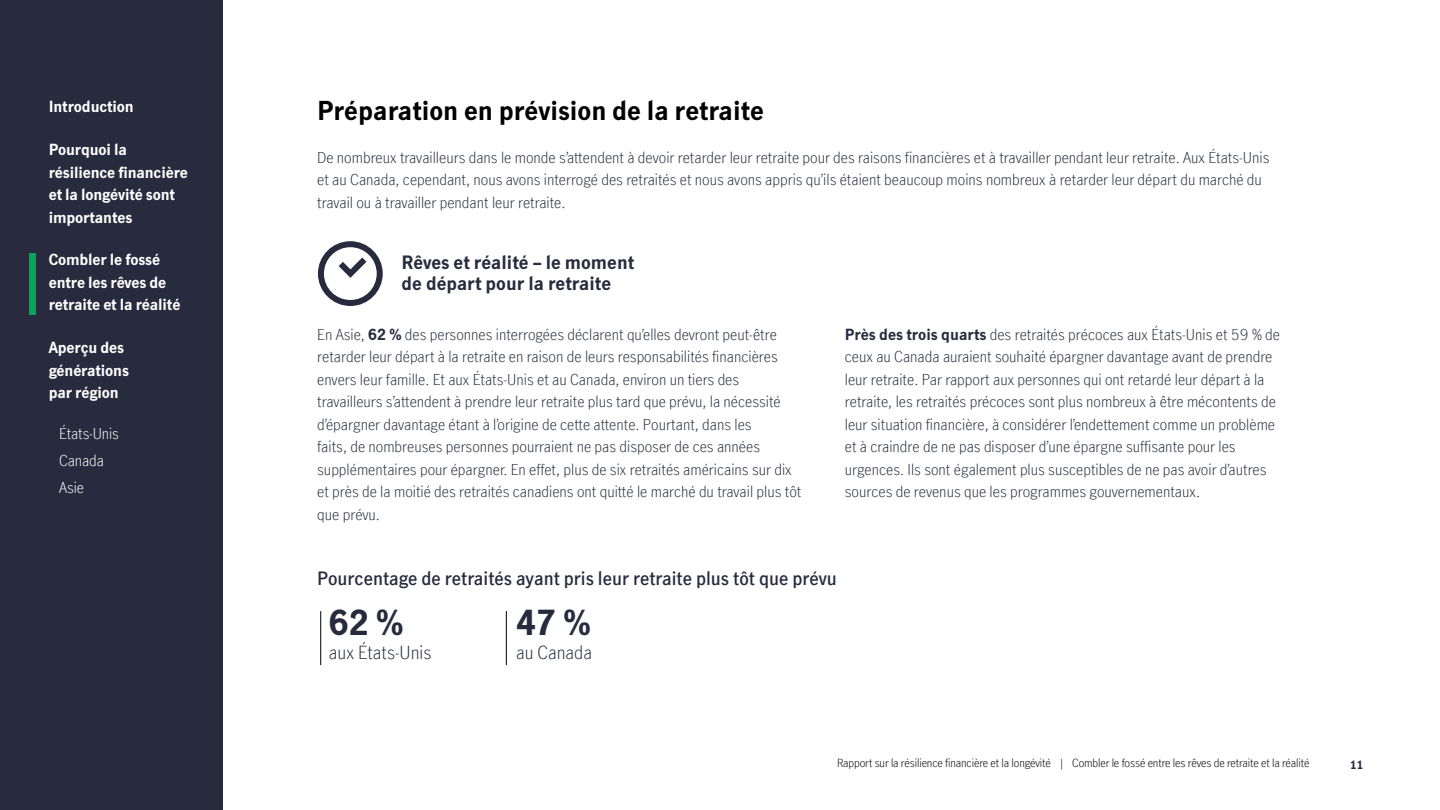
<style>
.page{position:relative;width:1440px;height:810px;background:#fff}
.page>*{position:absolute;margin:0;border:0;box-sizing:border-box;transform-origin:0 0}
.t1{font:700 33.75px "Manulife JH Sans Optimized";color:#282b3e}
.t2{font:700 25.5px "Manulife JH Sans Optimized";color:#000}
.t3{font:600 18px "Manulife JH Sans Optimized";color:#282b3e}
.t4{font:700 18px/21px "Manulife JH Sans Optimized";color:#282b3e}
.t5{font:300 18px "Manulife JH Sans Optimized";color:#282b3e}
.t6{font:300 15px/22.5px "Manulife JH Sans Optimized";color:#282b3e}
.t7{font:700 15px/22.5px "Manulife JH Sans Optimized";letter-spacing:-.01em;color:#fff}
.t8{font:300 15px/27px "Manulife JH Sans Optimized";letter-spacing:-.01em;color:#fff}
.t9{font:300 11.25px "Manulife JH Sans Optimized";letter-spacing:-.01em;color:#000}
.t10{font:700 11.25px "Manulife JH Sans Optimized";color:#282b3e}
.s1{font-weight:700}
</style>
<div class="page">
<svg style="left:318px;top:241px;width:65px;height:65px"></svg>
<hr style="left:506px;top:611px;width:1px;height:54px;background:#000">
<hr style="left:321px;top:611px;width:1px;height:54px;background:#000">
<div style="left:0;top:0;width:223px;height:810px;background:#282b3e"></div>
<div style="left:30px;top:253px;width:6px;height:61px;background:#00a758"></div>
<p class="t7" style="left:49px;top:95px;width:87px">Introduction</p>
<p class="t7" style="left:49px;top:138px;width:141px">Pourquoi la résilience financière et la longévité sont importantes</p>
<p class="t7" style="left:49px;top:248px;width:133px">Combler le fossé entre les rêves de retraite et la réalité</p>
<p class="t7" style="left:49px;top:336px;width:82px">Aperçu des générations par région</p>
<p class="t8" style="left:59px;top:419px;width:61px">États-Unis<br>Canada<br>Asie</p>
<h2 class="t2" style="left:317px;top:93px;width:448px">Préparation en prévision de la retraite</h2>
<p class="t6" style="left:317px;top:146px;width:954px">De nombreux travailleurs dans le monde s’attendent à devoir retarder leur retraite pour des raisons financières et à travailler pendant leur retraite. Aux États-Unis et au Canada, cependant, nous avons interrogé des retraités et nous avons appris qu’ils étaient beaucoup moins nombreux à retarder leur départ du marché du travail ou à travailler pendant leur retraite.</p>
<p class="t4" style="left:402px;top:252px;width:234px">Rêves et réalité – le moment de départ pour la retraite</p>
<p class="t6" style="left:317px;top:323px;width:486px">En Asie, <span class="s1">62 %</span> des personnes interrogées déclarent qu’elles devront peut-être retarder leur départ à la retraite en raison de leurs responsabilités financières envers leur famille. Et aux États-Unis et au Canada, environ un tiers des travailleurs s’attendent à prendre leur retraite plus tard que prévu, la nécessité d’épargner davantage étant à l’origine de cette attente. Pourtant, dans les<br>faits, de nombreuses personnes pourraient ne pas disposer de ces années supplémentaires pour épargner. En effet, plus de six retraités américains sur dix et près de la moitié des retraités canadiens ont quitté le marché du travail plus tôt que prévu.</p>
<p class="t6" style="left:845px;top:323px;width:437px"><span class="s1">Près des trois quarts</span> des retraités précoces aux États-Unis et 59 % de ceux au Canada auraient souhaité épargner davantage avant de prendre leur retraite. Par rapport aux personnes qui ont retardé leur départ à la retraite, les retraités précoces sont plus nombreux à être mécontents de leur situation financière, à considérer l’endettement comme un problème et à craindre de ne pas disposer d’une épargne suffisante pour les urgences. Ils sont également plus susceptibles de ne pas avoir d’autres sources de revenus que les programmes gouvernementaux.</p>
<p class="t3" style="left:317px;top:566px;width:521px">Pourcentage de retraités ayant pris leur retraite plus tôt que prévu</p>
<h1 class="t1" style="left:329px;top:600px;width:76px">62 %</h1>
<p class="t5" style="left:329px;top:640px;width:104px">aux États-Unis</p>
<h1 class="t1" style="left:516px;top:600px;width:76px">47 %</h1>
<p class="t5" style="left:516px;top:640px;width:77px">au Canada</p>
<p class="t9" style="left:837px;top:756px;width:474px">Rapport sur la résilience financière et la longévité | Combler le fossé entre les rêves de retraite et la réalité</p>
<p class="t10" style="left:1350px;top:757px;width:15px">11</p>
</div>
